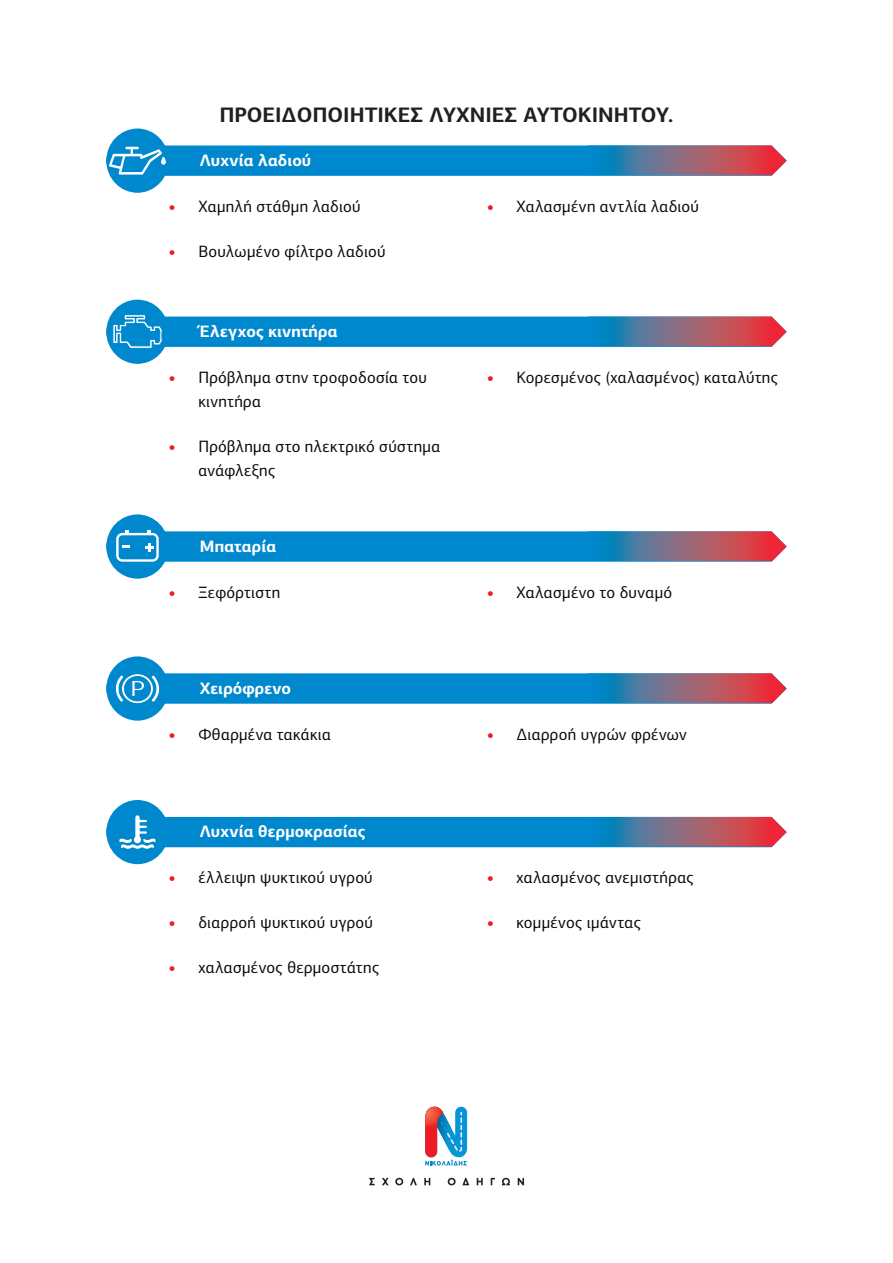
<style>
.page{position:relative;width:893px;height:1263px;background:#fff}
.page>*{position:absolute;margin:0;border:0;box-sizing:border-box;transform-origin:0 0}
.t1{font:700 21px "PF Centro Sans Pro";color:#231f20}
.Paragraph_Style_1{font:16.5px/24px "PF Centro Sans Pro";letter-spacing:.02em;color:#0c0806}
.t2{font:700 16.5px "PF Centro Sans Pro";letter-spacing:.01em;color:#fff}
.s1{font-weight:900;color:#ee1d23}
</style>
<div class="page">
<svg style="left:425px;top:1107px;width:42px;height:58px"></svg>
<img style="left:425px;top:1107px;width:18px;height:19px">
<svg style="left:369px;top:1178px;width:6px;height:7px"></svg>
<svg style="left:382px;top:1178px;width:7px;height:7px"></svg>
<svg style="left:395px;top:1178px;width:8px;height:7px"></svg>
<svg style="left:410px;top:1178px;width:7px;height:7px"></svg>
<svg style="left:424px;top:1178px;width:6px;height:7px"></svg>
<svg style="left:448px;top:1178px;width:8px;height:7px"></svg>
<svg style="left:462px;top:1178px;width:7px;height:7px"></svg>
<svg style="left:477px;top:1178px;width:6px;height:7px"></svg>
<svg style="left:491px;top:1178px;width:4px;height:7px"></svg>
<svg style="left:502px;top:1178px;width:8px;height:7px"></svg>
<svg style="left:518px;top:1178px;width:6px;height:7px"></svg>
<div style="left:106px;top:129px;width:63px;height:64px;background:#0088ce;border-radius:50%"></div>
<div style="left:106px;top:300px;width:63px;height:64px;background:#0088ce;border-radius:50%"></div>
<div style="left:106px;top:800px;width:63px;height:64px;background:#0088ce;border-radius:50%"></div>
<div style="left:106px;top:514px;width:63px;height:65px;background:#0088ce;border-radius:50%"></div>
<div style="left:106px;top:656px;width:63px;height:65px;background:#0088ce;border-radius:50%"></div>
<svg style="left:106px;top:145px;width:681px;height:31px;background:#3084ba"></svg>
<svg style="left:106px;top:314px;width:681px;height:35px"></svg>
<svg style="left:106px;top:530px;width:681px;height:32px;background:#3587bc"></svg>
<svg style="left:106px;top:673px;width:681px;height:31px;background:#2f83ba"></svg>
<svg style="left:106px;top:815px;width:681px;height:34px;background:#408ec0"></svg>
<p class="t1" style="left:219px;top:102px;width:456px">ΠΡΟΕΙΔΟΠΟΙΗΤΙΚΕΣ ΛΥΧΝΙΕΣ ΑΥΤΟΚΙΝΗΤΟΥ.</p>
<p class="t2" style="left:200px;top:150px;width:113px">Λυχνία λαδιού</p>
<p class="Paragraph_Style_1" style="left:169px;top:194px;width:194px"><span class="s1">•</span> Χαμηλή στάθμη λαδιού</p>
<p class="Paragraph_Style_1" style="left:169px;top:239px;width:218px"><span class="s1">•</span> Βουλωμένο φίλτρο λαδιού</p>
<p class="t2" style="left:200px;top:321px;width:140px">Έλεγχος κινητήρα</p>
<p class="Paragraph_Style_1" style="left:198px;top:365px;width:230px;text-indent:-30px"><span class="s1">•</span> Πρόβλημα στην τροφοδοσία του κινητήρα</p>
<p class="Paragraph_Style_1" style="left:198px;top:434px;width:243px;text-indent:-30px"><span class="s1">•</span> Πρόβλημα στο ηλεκτρικό σύστημα ανάφλεξης</p>
<p class="t2" style="left:200px;top:536px;width:78px">Μπαταρία</p>
<p class="Paragraph_Style_1" style="left:487px;top:194px;width:214px"><span class="s1">•</span> Χαλασμένη αντλία λαδιού</p>
<p class="Paragraph_Style_1" style="left:487px;top:365px;width:293px"><span class="s1">•</span> Κορεσμένος (χαλασμένος) καταλύτης</p>
<p class="Paragraph_Style_1" style="left:169px;top:580px;width:113px"><span class="s1">•</span> Ξεφόρτιστη</p>
<p class="Paragraph_Style_1" style="left:487px;top:580px;width:187px"><span class="s1">•</span> Χαλασμένο το δυναμό</p>
<p class="t2" style="left:200px;top:678px;width:93px">Χειρόφρενο</p>
<p class="Paragraph_Style_1" style="left:169px;top:722px;width:164px"><span class="s1">•</span> Φθαρμένα τακάκια</p>
<p class="Paragraph_Style_1" style="left:487px;top:722px;width:202px"><span class="s1">•</span> Διαρροή υγρών φρένων</p>
<p class="t2" style="left:200px;top:821px;width:167px">Λυχνία θερμοκρασίας</p>
<p class="Paragraph_Style_1" style="left:169px;top:865px;width:206px"><span class="s1">•</span> έλλειψη ψυκτικού υγρού</p>
<p class="Paragraph_Style_1" style="left:169px;top:910px;width:206px"><span class="s1">•</span> διαρροή ψυκτικού υγρού</p>
<p class="Paragraph_Style_1" style="left:169px;top:955px;width:212px"><span class="s1">•</span> χαλασμένος θερμοστάτης</p>
<p class="Paragraph_Style_1" style="left:487px;top:865px;width:209px"><span class="s1">•</span> χαλασμένος ανεμιστήρας</p>
<p class="Paragraph_Style_1" style="left:487px;top:910px;width:156px"><span class="s1">•</span> κομμένος ιμάντας</p>
</div>
